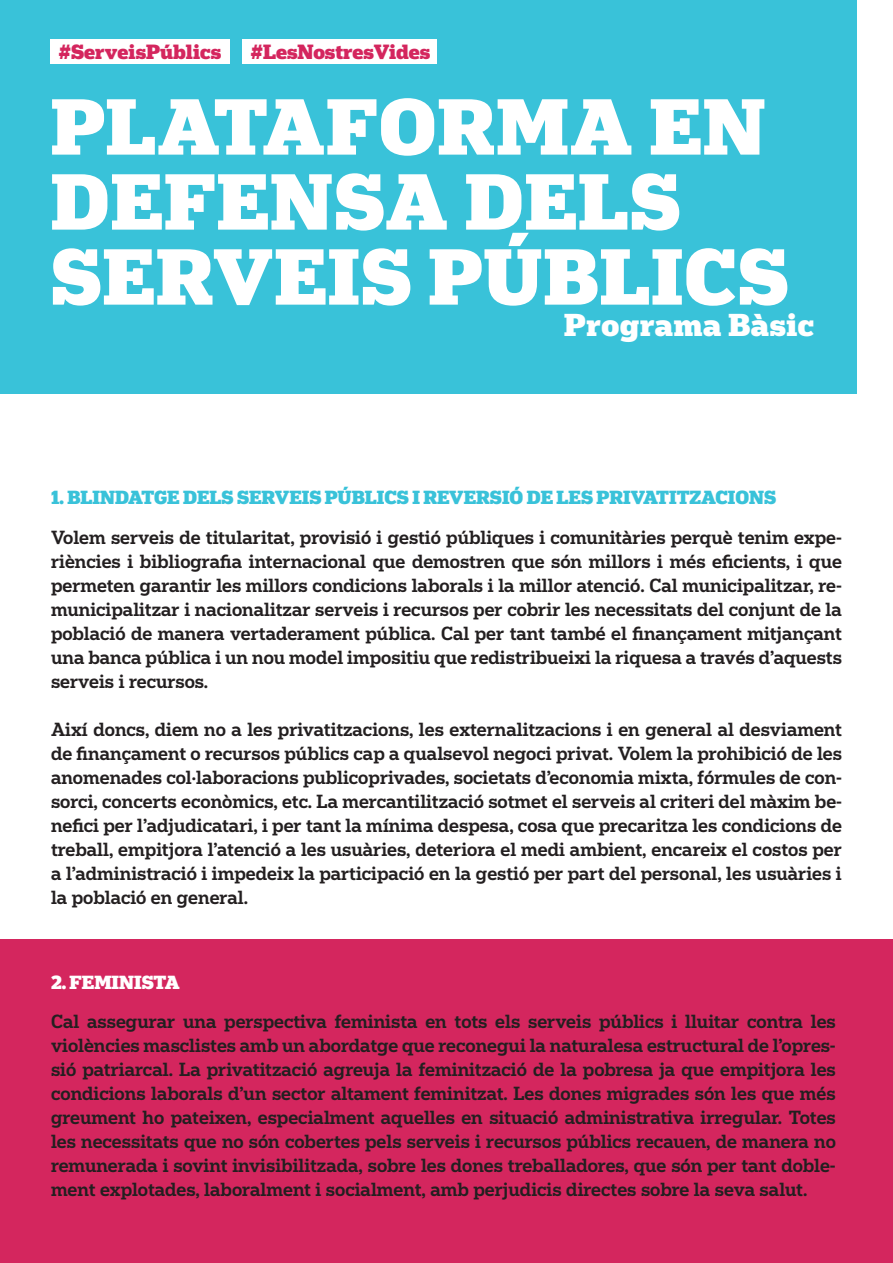
<style>
.page{position:relative;width:893px;height:1263px;background:#fff}
.page>*{position:absolute;margin:0;border:0;box-sizing:border-box;transform-origin:0 0}
.t1{font:900 75px "Popular";letter-spacing:.02em;color:#fff}
.t2{font:900 30px "Popular";letter-spacing:.02em;color:#fff}
.t3{font:900 19.5px "Popular";color:#d4265e}
.texto{font:500 18px/24px "Popular";color:#231f20;text-align:justify}
.texto-2{font:900 18px "Popular";color:#39c2d9}
.texto-3{font:900 18px "Popular";color:#fff}
</style>
<div class="page">
<div style="left:0;top:0;width:857px;height:393px;background:#39c2d9"></div>
<div style="left:50px;top:39px;width:180px;height:24px;background:#fff"></div>
<div style="left:0;top:940px;width:893px;height:323px;background:#d4265e"></div>
<div style="left:242px;top:39px;width:195px;height:24px;background:#fff"></div>
<p class="t3" style="left:59px;top:39px;width:164px">#ServeisPúblics</p>
<p class="t3" style="left:251px;top:39px;width:181px">#LesNostresVides</p>
<p class="t1" style="left:51px;top:78px;width:716px">PLATAFORMA EN</p>
<p class="t1" style="left:51px;top:153px;width:631px">DEFENSA DELS</p>
<p class="t1" style="left:51px;top:228px;width:739px">SERVEIS PÚBLICS</p>
<p class="t2" style="left:564px;top:305px;width:252px">Programa Bàsic</p>
<p class="texto-2" style="left:51px;top:486px;width:727px">1. BLINDATGE DELS SERVEIS PÚBLICS I REVERSIÓ DE LES PRIVATITZACIONS</p>
<p class="texto" style="left:51px;top:525px;width:792px">Volem serveis de titularitat, provisió i gestió públiques i comunitàries perquè tenim expe&shy;riències i bibliografia internacional que demostren que són millors i més eficients, i que permeten garantir les millors condicions laborals i la millor atenció. Cal municipalitzar, re&shy;municipalitzar i nacionalitzar serveis i recursos per cobrir les necessitats del conjunt de la població de manera vertaderament pública. Cal per tant també el finançament mitjançant una banca pública i un nou model impositiu que redistribueixi la riquesa a través d’aquests serveis i recursos.</p>
<p class="texto" style="left:51px;top:717px;width:792px">Així doncs, diem no a les privatitzacions, les externalitzacions i en general al desviament de finançament o recursos públics cap a qualsevol negoci privat. Volem la prohibició de les anomenades col·laboracions publicoprivades, societats d’economia mixta, fórmules de con&shy;sorci, concerts econòmics, etc. La mercantilització sotmet el serveis al criteri del màxim be&shy;nefici per l’adjudicatari, i per tant la mínima despesa, cosa que precaritza les condicions de treball, empitjora l’atenció a les usuàries, deteriora el medi ambient, encareix el costos per a l’administració i impedeix la participació en la gestió per part del personal, les usuàries i la població en general.</p>
<p class="texto-3" style="left:51px;top:971px;width:130px">2. FEMINISTA</p>
<p class="texto" style="left:51px;top:1008px;width:786px">Cal assegurar una perspectiva feminista en tots els serveis públics i lluitar contra les violències masclistes amb un abordatge que reconegui la naturalesa estructural de l’opres&shy;sió patriarcal. La privatització agreuja la feminització de la pobresa ja que empitjora les condicions laborals d’un sector altament feminitzat. Les dones migrades són les que més greument ho pateixen, especialment aquelles en situació administrativa irregular. Totes les necessitats que no són cobertes pels serveis i recursos públics recauen, de manera no remunerada i sovint invisibilitzada, sobre les dones treballadores, que són per tant doble&shy;ment explotades, laboralment i socialment, amb perjudicis directes sobre la seva salut.</p>
</div>
